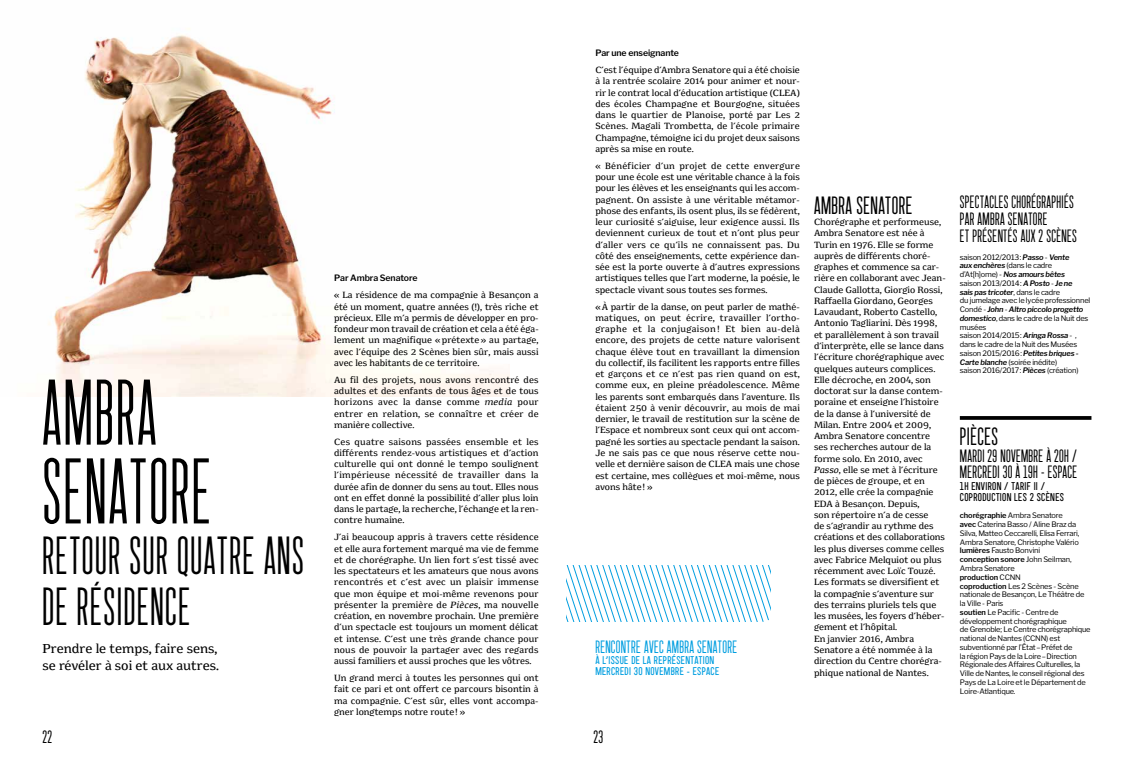
<style>
.page{position:relative;width:1134px;height:780px;background:#fff}
.page>*{position:absolute;margin:0;border:0;box-sizing:border-box;transform-origin:0 0}
.t1{font:50px/78.8px "Garaje Grand width 260 weight 800";letter-spacing:.05em;color:#000}
.t2{font:31.25px/50.6px "Garaje Grand width 240 weight 800";letter-spacing:.05em;color:#000}
.t3{font:17.5px "Garaje Grand width 200 weight 800";letter-spacing:.025em;color:#000}
.t4{font:12.5px/16.9px "Garaje Grand width 200 weight 800";letter-spacing:.025em;color:#000}
.t5{font:12.5px/16.9px "Minuscule 6";color:#000}
.t6{font:12.5px "Garaje Grand width 200 weight 800";letter-spacing:.025em;color:#009ee0}
.t7{font:11.25px/11.2px "Garaje Grand width 140 weight 800";letter-spacing:.025em;color:#009ee0}
.t8{font:11.25px/11.2px "Garaje Grand width 140 weight 800";letter-spacing:.025em;color:#000}
.t9{font:8.75px/11.2px "Minuscule 6";color:#000;text-align:justify}
.t10{font:600 8.75px "Libre Franklin";letter-spacing:-.01em;color:#000}
.t11{font:7.5px/8.8px "Libre Franklin";letter-spacing:-.025em;color:#000}
.s1{font-style:italic}
.s2{font-weight:600;font-style:italic}
.s3{font-weight:600}
</style>
<div class="page">
<img style="left:48px;top:28px;width:461px;height:368px">
<svg style="left:567px;top:565px;width:203px;height:56px"></svg>
<svg style="left:960px;top:416px;width:131px;height:4px"></svg>
<h1 class="t1" style="left:43px;top:388px;width:170px">AMBRA<br>SENATORE</h1>
<h2 class="t2" style="left:43px;top:538px;width:263px">RETOUR SUR QUATRE ANS<br>DE RÉSIDENCE</h2>
<h3 class="t5" style="left:43px;top:640px;width:178px">Prendre le temps, faire sens, se révéler à soi et aux autres.</h3>
<p class="t10" style="left:334px;top:273px;width:85px">Par Ambra Senatore</p>
<p class="t9" style="left:334px;top:290px;width:206px">« La résidence de ma compagnie à Besançon a été un moment, quatre années (!), très riche et précieux. Elle m’a permis de développer en pro&shy;fondeur mon travail de création et cela a été éga&shy;lement un magnifique « prétexte » au partage, avec l’équipe des 2 Scènes bien sûr, mais aussi avec les habitants de ce territoire.</p>
<p class="t9" style="left:334px;top:374px;width:206px">Au fil des projets, nous avons rencontré des adultes et des enfants de tous âges et de tous horizons avec la danse comme <span class="s1">media</span> pour entrer en relation, se connaître et créer de manière collective.</p>
<p class="t9" style="left:334px;top:436px;width:206px">Ces quatre saisons passées ensemble et les différents rendez-vous artistiques et d’action culturelle qui ont donné le tempo soulignent l’impérieuse nécessité de travailler dans la durée afin de donner du sens au tout. Elles nous ont en effet donné la possibilité d’aller plus loin dans le partage, la recherche, l’échange et la ren&shy;contre humaine.</p>
<p class="t9" style="left:334px;top:532px;width:206px">J’ai beaucoup appris à travers cette résidence et elle aura fortement marqué ma vie de femme et de chorégraphe. Un lien fort s’est tissé avec les spectateurs et les amateurs que nous avons rencontrés et c’est avec un plaisir immense que mon équipe et moi-même revenons pour présenter la première de <span class="s1">Pièces</span>, ma nouvelle création, en novembre prochain. Une première d’un spectacle est toujours un moment délicat et intense. C’est une très grande chance pour nous de pouvoir la partager avec des regards aussi familiers et aussi proches que les vôtres.</p>
<p class="t9" style="left:334px;top:672px;width:206px">Un grand merci à toutes les personnes qui ont fait ce pari et ont offert ce parcours bisontin à ma compagnie. C’est sûr, elles vont accompa&shy;gner longtemps notre route ! »</p>
<p class="t10" style="left:595px;top:48px;width:85px">Par une enseignante</p>
<p class="t9" style="left:595px;top:65px;width:206px">C’est l’équipe d’Ambra Senatore qui a été choisie à la rentrée scolaire 2014 pour animer et nour&shy;rir le contrat local d’éducation artistique (CLEA) des écoles Champagne et Bourgogne, situées dans le quartier de Planoise, porté par Les 2<br>Scènes. Magali Trombetta, de l’école primaire Champagne, témoigne ici du projet deux saisons après sa mise en route.</p>
<p class="t9" style="left:595px;top:160px;width:206px">« Bénéficier d’un projet de cette envergure pour une école est une véritable chance à la fois pour les élèves et les enseignants qui les accom&shy;pagnent. On assiste à une véritable métamor&shy;phose des enfants, ils osent plus, ils se fédèrent, leur curiosité s’aiguise, leur exigence aussi. Ils deviennent curieux de tout et n’ont plus peur d’aller vers ce qu’ils ne connaissent pas. Du côté des enseignements, cette expérience dan&shy;sée est la porte ouverte à d’autres expressions artistiques telles que l’art moderne, la poésie, le spectacle vivant sous toutes ses formes.</p>
<p class="t9" style="left:595px;top:301px;width:206px">« À partir de la danse, on peut parler de mathé&shy;matiques, on peut écrire, travailler l’ortho&shy;graphe et la conjugaison ! Et bien au-delà encore, des projets de cette nature valorisent chaque élève tout en travaillant la dimension du collectif, ils facilitent les rapports entre filles et garçons et ce n’est pas rien quand on est, comme eux, en pleine préadolescence. Même les parents sont embarqués dans l’aventure. Ils étaient 250 à venir découvrir, au mois de mai dernier, le travail de restitution sur la scène de l’Espace et nombreux sont ceux qui ont accom&shy;pagné les sorties au spectacle pendant la saison.<br>Je ne sais pas ce que nous réserve cette nou&shy;velle et dernière saison de CLEA mais une chose est certaine, mes collègues et moi-même, nous avons hâte ! »</p>
<h3 class="t6" style="left:595px;top:641px;width:143px">RENCONTRE AVEC AMBRA SENATORE</h3>
<p class="t7" style="left:595px;top:654px;width:125px">À L’ISSUE DE LA REPRÉSENTATION<br>MERCREDI 30 NOVEMBRE - ESPACE</p>
<h3 class="t4" style="left:43px;top:730px;width:11px">22</h3>
<h3 class="t4" style="left:593px;top:730px;width:11px">23</h3>
<h3 class="t3" style="left:814px;top:197px;width:100px">AMBRA SENATORE</h3>
<p class="t9" style="left:814px;top:217px;width:133px;text-align:left">Chorégraphe et performeuse,<br>Ambra Senatore est née à<br>Turin en 1976. Elle se forme auprès de différents choré&shy;graphes et commence sa car&shy;rière en collaborant avec Jean-<br>Claude Gallotta, Giorgio Rossi,<br>Raffaella Giordano, Georges<br>Lavaudant, Roberto Castello,<br>Antonio Tagliarini. Dès 1998, et parallèlement à son travail d’interprète, elle se lance dans l’écriture chorégraphique avec quelques auteurs complices.<br>Elle décroche, en 2004, son doctorat sur la danse contem&shy;poraine et enseigne l’histoire de la danse à l’université de<br>Milan. Entre 2004 et 2009,<br>Ambra Senatore concentre ses recherches autour de la forme solo. En 2010, avec<br><span class="s1">Passo</span>, elle se met à l’écriture de pièces de groupe, et en<br>2012, elle crée la compagnie<br>EDA à Besançon. Depuis,<br>son répertoire n’a de cesse<br>de s’agrandir au rythme des créations et des collaborations les plus diverses comme celles avec Fabrice Melquiot ou plus récemment avec Loïc Touzé.<br>Les formats se diversifient et la compagnie s’aventure sur des terrains pluriels tels que les musées, les foyers d’héber&shy;gement et l’hôpital.<br>En janvier 2016, Ambra<br>Senatore a été nommée à la direction du Centre chorégra&shy;phique national de Nantes.</p>
<h3 class="t4" style="left:960px;top:195px;width:118px">SPECTACLES CHORÉGRAPHIÉS<br>PAR AMBRA SENATORE<br>ET PRÉSENTÉS AUX 2 SCÈNES</h3>
<p class="t11" style="left:960px;top:252px;width:132px">saison 2012/2013: <span class="s2">Passo</span> - <span class="s2">Vente<br>aux enchères</span> (dans le cadre d’At[h]ome) - <span class="s2">Nos amours bêtes<br></span>saison 2013/2014: <span class="s2">A Posto</span> - <span class="s2">Je ne<br>sais pas tricoter</span>, dans le cadre<br>du jumelage avec le lycée professionnel<br>Condé - <span class="s2">John</span> - <span class="s2">Altro piccolo progetto domestico</span>, dans le cadre de la Nuit des musées<br>saison 2014/2015: <span class="s2">Aringa Rossa</span> - , dans le cadre de la Nuit des Musées saison 2015/2016: <span class="s2">Petites briques -<br>Carte blanche</span> (soirée inédite)<br>saison 2016/2017: <span class="s2">Pièces</span> (création)</p>
<h3 class="t3" style="left:960px;top:428px;width:40px">PIÈCES</h3>
<h3 class="t4" style="left:960px;top:448px;width:119px">MARDI 29 NOVEMBRE À 20H /<br>MERCREDI 30 À 19H - ESPACE</h3>
<p class="t8" style="left:960px;top:480px;width:106px">1H ENVIRON / TARIF II /<br>COPRODUCTION LES 2 SCÈNES</p>
<p class="t11" style="left:960px;top:511px;width:132px"><span class="s3">chorégraphie</span> Ambra Senatore<br><span class="s3">avec</span> Caterina Basso / Aline Braz da<br>Silva, Matteo Ceccarelli, Elisa Ferrari,<br>Ambra Senatore, Christophe Valério <span class="s3">lumières</span> Fausto Bonvini<br><span class="s3">conception sonore</span> John Seilman,<br>Ambra Senatore<br><span class="s3">production</span> CCNN<br><span class="s3">coproduction</span> Les 2 Scènes - Scène nationale de Besançon, Le Théâtre de la Ville - Paris<br><span class="s3">soutien</span> Le Pacific - Centre de développement chorégraphique<br>de Grenoble; Le Centre chorégraphique national de Nantes (CCNN) est subventionné par l’État–Préfet de<br>la région Pays de la Loire–Direction<br>Régionale des Affaires Culturelles, la<br>Ville de Nantes, le conseil régional des<br>Pays de La Loire et le Département de<br>Loire-Atlantique.</p>
</div>
